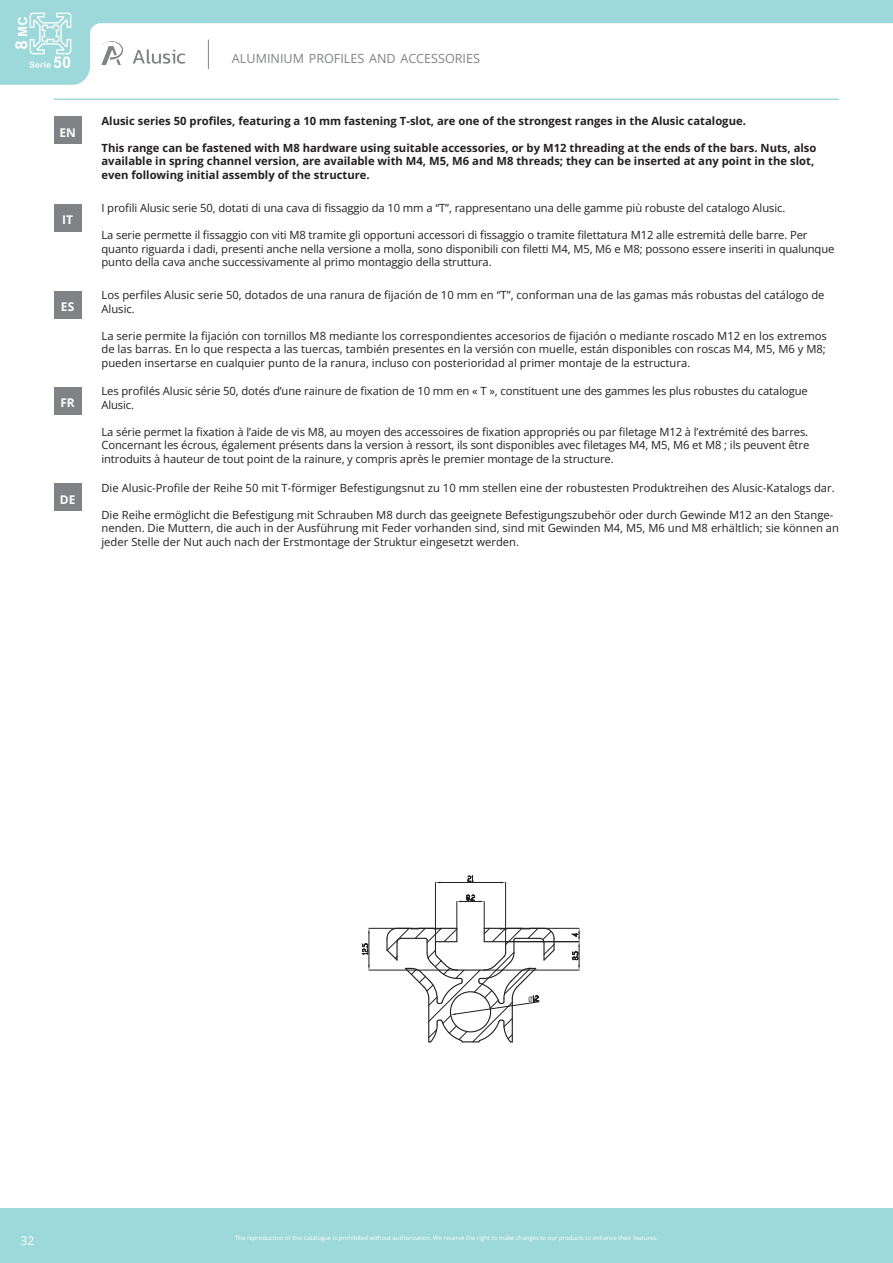
<style>
.page{position:relative;width:893px;height:1263px;background:#fff}
.page>*{position:absolute;margin:0;border:0;box-sizing:border-box;transform-origin:0 0}
.t1{font:12.6px "Open Sans";color:#808285}
.t2{font:700 12px "Open Sans";color:#fff}
.t3{font:12px "Open Sans";color:#fff}
.t4{font:11.25px/13.5px "Open Sans";color:#231f20}
.t5{font:700 11.25px/13.5px "Open Sans";color:#231f20}
.t6{font:6px "Open Sans";color:#fff}
</style>
<div class="page">
<hr style="left:54px;top:99px;width:785px;height:1px;background:#9dd8db">
<svg style="left:0;top:0;width:893px;height:85px"></svg>
<img style="left:14px;top:13px;width:57px;height:56px">
<svg style="left:208px;top:40px;width:1px;height:29px"></svg>
<div style="left:0;top:1208px;width:893px;height:55px;background:#9dd8db"></div>
<div style="left:54px;top:117px;width:27px;height:27px;background:#808285"></div>
<div style="left:54px;top:204px;width:27px;height:27px;background:#808285"></div>
<div style="left:54px;top:291px;width:27px;height:27px;background:#808285"></div>
<div style="left:54px;top:387px;width:27px;height:27px;background:#808285"></div>
<div style="left:54px;top:484px;width:27px;height:27px;background:#808285"></div>
<hr style="left:435px;top:882px;width:1px;height:59px;background:#231f20">
<hr style="left:505px;top:882px;width:1px;height:59px;background:#231f20">
<hr style="left:440px;top:882px;width:61px;height:1px;background:#231f20">
<svg style="left:467px;top:875px;width:7px;height:7px"></svg>
<hr style="left:500px;top:928px;width:79px;height:1px;background:#231f20">
<hr style="left:484px;top:970px;width:95px;height:1px;background:#231f20">
<hr style="left:506px;top:941px;width:73px;height:1px;background:#231f20">
<svg style="left:570px;top:928px;width:10px;height:42px"></svg>
<hr style="left:369px;top:970px;width:88px;height:1px;background:#231f20">
<hr style="left:369px;top:928px;width:72px;height:1px;background:#231f20">
<hr style="left:369px;top:933px;width:1px;height:32px;background:#231f20">
<svg style="left:361px;top:943px;width:7px;height:12px"></svg>
<svg style="left:385px;top:894px;width:171px;height:149px"></svg>
<p class="t2" style="left:59px;top:124px;width:18px">EN</p>
<p class="t2" style="left:62px;top:211px;width:12px">IT</p>
<p class="t2" style="left:61px;top:298px;width:15px">ES</p>
<p class="t2" style="left:60px;top:395px;width:16px">FR</p>
<p class="t2" style="left:60px;top:491px;width:17px">DE</p>
<p class="t1" style="left:232px;top:50px;width:250px">ALU MINIU M PROFILES AND ACCESSORIES</p>
<p class="t5" style="left:101px;top:114px;width:646px">Alusic series 50 profiles, featuring a 10 mm fastening T-slot, are one of the strongest ranges in the Alusic catalogue.</p>
<p class="t5" style="left:101px;top:141px;width:716px">This range can be fastened with M8 hardware using suitable accessories, or by M12 threading at the ends of the bars. Nuts, also available in spring channel version, are available with M4, M5, M6 and M8 threads; they can be inserted at any point in the slot, even following initial assembly of the structure.</p>
<p class="t4" style="left:101px;top:201px;width:685px">I profili Alusic serie 50, dotati di una cava di fissaggio da 10 mm a “T”, rappresentano una delle gamme più robuste del catalogo Alusic.</p>
<p class="t4" style="left:101px;top:228px;width:734px">La serie permette il fissaggio con viti M8 tramite gli opportuni accessori di fissaggio o tramite filettatura M12 alle estremità delle barre. Per quanto riguarda i dadi, presenti anche nella versione a molla, sono disponibili con filetti M4, M5, M6 e M8; possono essere inseriti in qualunque punto della cava anche successivamente al primo montaggio della struttura.</p>
<p class="t4" style="left:101px;top:288px;width:725px">Los perfiles Alusic serie 50, dotados de una ranura de fijación de 10 mm en “T”, conforman una de las gamas más robustas del catálogo de<br>Alusic.</p>
<p class="t4" style="left:101px;top:328px;width:727px;text-align:justify">La serie permite la fijación con tornillos M8 mediante los correspondientes accesorios de fijación o mediante roscado M12 en los extremos de las barras. En lo que respecta a las tuercas, también presentes en la versión con muelle, están disponibles con roscas M4, M5, M6 y M8; pueden insertarse en cualquier punto de la ranura, incluso con posterioridad al primer montaje de la estructura.</p>
<p class="t4" style="left:101px;top:384px;width:708px">Les profilés Alusic série 50, dotés d’une rainure de fixation de 10 mm en « T », constituent une des gammes les plus robustes du catalogue<br>Alusic.</p>
<p class="t4" style="left:101px;top:425px;width:709px;text-align:justify">La série permet la fixation à l’aide de vis M8, au moyen des accessoires de fixation appropriés ou par filetage M12 à l’extrémité des barres.<br>Concernant les écrous, également présents dans la version à ressort, ils sont disponibles avec filetages M4, M5, M6 et M8 ; ils peuvent être introduits à hauteur de tout point de la rainure, y compris après le premier montage de la structure.</p>
<p class="t4" style="left:101px;top:481px;width:735px">Die Alusic-Profile der Reihe 50 mit T-förmiger Befestigungsnut zu 10 mm stellen eine der robustesten Produktreihen des Alusic-Katalogs dar.</p>
<p class="t4" style="left:101px;top:508px;width:739px">Die Reihe ermöglicht die Befestigung mit Schrauben M8 durch das geeignete Befestigungszubehör oder durch Gewinde M12 an den Stange&shy;nenden. Die Muttern, die auch in der Ausführung mit Feder vorhanden sind, sind mit Gewinden M4, M5, M6 und M8 erhältlich; sie können an jeder Stelle der Nut auch nach der Erstmontage der Struktur eingesetzt werden.</p>
<p class="t3" style="left:21px;top:1232px;width:15px">32</p>
<p class="t6" style="left:235px;top:1233px;width:424px">The reproduction of this catalogue is prohibited without authorization. We reserve the right to make changes to our products to enhance their features.</p>
</div>
